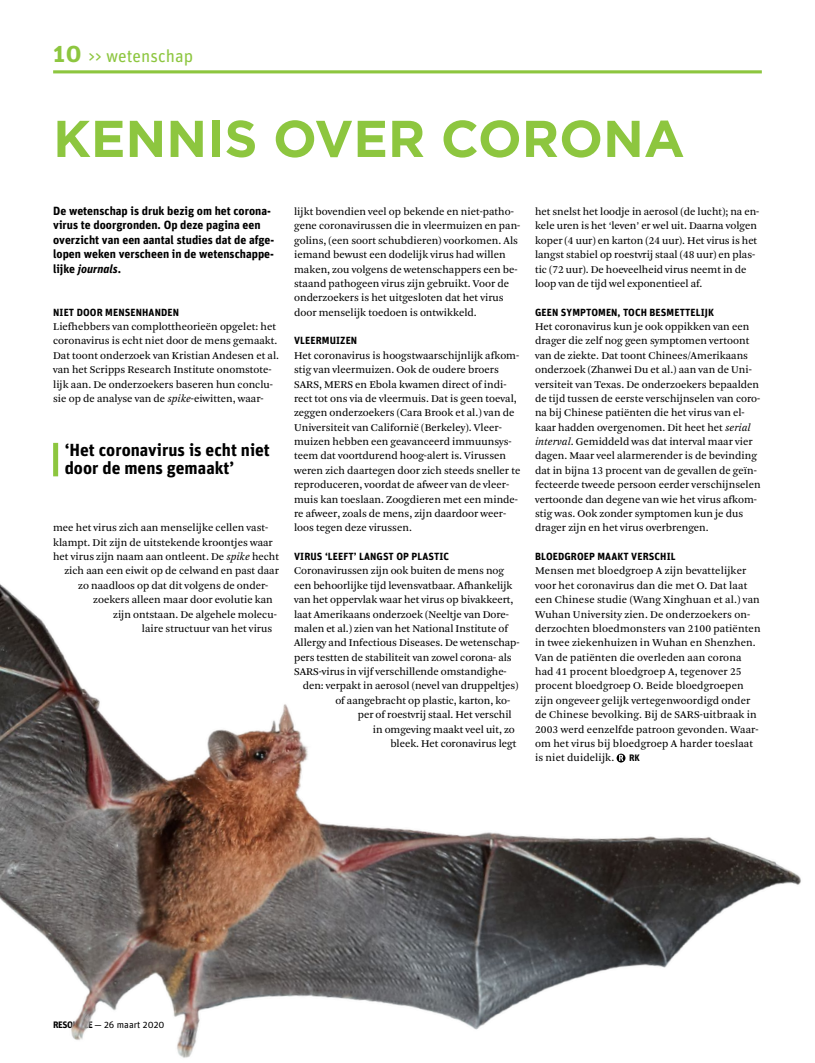
<style>
.page{position:relative;width:815px;height:1063px;background:#fff}
.page>*{position:absolute;margin:0;border:0;box-sizing:border-box;transform-origin:0 0}
.t1{font:700 51.62px "Gotham";color:#8dc63f}
.t2{font:700 17.5px/17.5px "Unit OT";color:#000}
.t3{font:17.5px "Unit OT";color:#8dc63f}
.t4{font:700 11.88px/14.4px "Unit OT";color:#000}
.t5{font:10.88px/14.4px "Arnhem Blond";color:#000}
.t6{font:700 10.38px "Unit OT";letter-spacing:.01em;color:#000}
.t7{font:9.62px "Unit OT";color:#000}
.t8{font:700 9.38px "Unit OT";color:#000}
.s1{font-weight:700;font-size:25px}
.s2{font-style:italic}
.s3{font-weight:700;font-size:9.38px}
.s4{font-size:9.38px}
</style>
<div class="page">
<hr style="left:53px;top:70px;width:709px;height:3px;background:#8dc63f">
<img style="left:0;top:442px;width:801px;height:616px">
<svg style="left:617px;top:754px;width:8px;height:9px"></svg>
<div style="left:53px;top:443px;width:5px;height:33px;background:#8dc63f"></div>
<h2 class="t3" style="left:53px;top:46px;width:142px"><span class="s1">10</span> &gt;&gt; wetenschap</h2>
<h1 class="t1" style="left:53px;top:104px;width:633px">KENNIS OVER CORONA</h1>
<p class="t4" style="left:53px;top:204px;width:223px">De wetenschap is druk bezig om het corona&shy;virus te doorgronden. Op deze pagina een overzicht van een aantal studies dat de afge&shy;lopen weken verscheen in de wetenschappe&shy;lijke <span class="s2">journals</span>.</p>
<p class="t6" style="left:53px;top:306px;width:127px">NIET DOOR MENSENHANDEN</p>
<p class="t5" style="left:53px;top:320px;width:227px">Liefhebbers van complottheorieën opgelet: het coronavirus is echt niet door de mens gemaakt.<br>Dat toont onderzoek van Kristian Andesen et al. van het Scripps Research Institute onomstote&shy;lijk aan. De onderzoekers baseren hun conclu&shy;sie op de analyse van de <span class="s2">spike</span>-eiwitten, waar-</p>
<h2 class="t2" style="left:65px;top:442px;width:207px">‘Het coronavirus is echt niet door de mens gemaakt’</h2>
<p class="t5" style="left:53px;top:521px;width:217px">mee het virus zich aan menselijke cellen vast-</p>
<p class="t5" style="left:53px;top:535px;width:221px">klampt. Dit zijn de uitstekende kroontjes waar</p>
<p class="t5" style="left:53px;top:550px;width:228px">het virus zijn naam aan ontleent. De <span class="s2">spike</span> hecht</p>
<p class="t5" style="left:64px;top:564px;width:216px">zich aan een eiwit op de celwand en past daar</p>
<p class="t5" style="left:78px;top:578px;width:192px">zo naadloos op dat dit volgens de onder-</p>
<p class="t5" style="left:93px;top:593px;width:181px">zoekers alleen maar door evolutie kan</p>
<p class="t5" style="left:113px;top:607px;width:165px">zijn ontstaan. De algehele molecu-</p>
<p class="t5" style="left:142px;top:621px;width:132px">laire structuur van het virus</p>
<p class="t5" style="left:294px;top:205px;width:228px">lijkt bovendien veel op bekende en niet-patho&shy;gene coronavirussen die in vleermuizen en pan&shy;golins, (een soort schubdieren) voorkomen. Als iemand bewust een dodelijk virus had willen maken, zou volgens de wetenschappers een be&shy;staand pathogeen virus zijn gebruikt. Voor de onderzoekers is het uitgesloten dat het virus door menselijk toedoen is ontwikkeld.</p>
<p class="t6" style="left:294px;top:334px;width:65px">VLEERMUIZEN</p>
<p class="t5" style="left:294px;top:348px;width:228px">Het coronavirus is hoogstwaarschijnlijk afkom&shy;stig van vleermuizen. Ook de oudere broers SARS, MERS en Ebola kwamen direct of indi&shy;rect tot ons via de vleermuis. Dat is geen toeval, zeggen onderzoekers (Cara Brook et al.) van de Universiteit van Californië (Berkeley). Vleer&shy;muizen hebben een geavanceerd immuunsys&shy;teem dat voortdurend hoog-alert is. Virussen weren zich daartegen door zich steeds sneller te reproduceren, voordat de afweer van de vleer&shy;muis kan toeslaan. Zoogdieren met een minde&shy;re afweer, zoals de mens, zijn daardoor weer&shy;loos tegen deze virussen.</p>
<p class="t6" style="left:294px;top:550px;width:156px">VIRUS ‘LEEFT’ LANGST OP PLASTIC</p>
<p class="t5" style="left:294px;top:564px;width:227px">Coronavirussen zijn ook buiten de mens nog een behoorlijke tijd levensvatbaar. Afhankelijk van het oppervlak waar het virus op bivakkeert, laat Amerikaans onderzoek (Neeltje van Dore&shy;malen et al.) zien van het National Institute of Allergy and Infectious Diseases. De wetenschap&shy;pers testten de stabiliteit van zowel corona- als SARS-virus in vijf verschillende omstandighe-</p>
<p class="t5" style="left:303px;top:679px;width:217px">den: verpakt in aerosol (nevel van druppeltjes)</p>
<p class="t5" style="left:335px;top:693px;width:176px">of aangebracht op plastic, karton, ko-</p>
<p class="t5" style="left:358px;top:708px;width:155px">per of roestvrij staal. Het verschil</p>
<p class="t5" style="left:373px;top:722px;width:144px">in omgeving maakt veel uit, zo</p>
<p class="t5" style="left:390px;top:736px;width:128px">bleek. Het coronavirus legt</p>
<p class="t5" style="left:535px;top:205px;width:226px">het snelst het loodje in aerosol (de lucht); na en&shy;kele uren is het ‘leven’ er wel uit. Daarna volgen koper (4 uur) en karton (24 uur). Het virus is het langst stabiel op roestvrij staal (48 uur) en plas&shy;tic (72 uur). De hoeveelheid virus neemt in de loop van de tijd wel exponentieel af.</p>
<p class="t6" style="left:535px;top:306px;width:180px">GEEN SYMPTOMEN, TOCH BESMETTELIJK</p>
<p class="t5" style="left:535px;top:320px;width:227px">Het coronavirus kun je ook oppikken van een drager die zelf nog geen symptomen vertoont van de ziekte. Dat toont Chinees/Amerikaans onderzoek (Zhanwei Du et al.) aan van de Uni&shy;versiteit van Texas. De onderzoekers bepaalden de tijd tussen de eerste verschijnselen van coro&shy;na bij Chinese patiënten die het virus van el&shy;kaar hadden overgenomen. Dit heet het <span class="s2">serial interval</span>. Gemiddeld was dat interval maar vier dagen. Maar veel alarmerender is de bevinding dat in bijna 13 procent van de gevallen de geïn&shy;fecteerde tweede persoon eerder verschijnselen vertoonde dan degene van wie het virus afkom&shy;stig was. Ook zonder symptomen kun je dus drager zijn en het virus overbrengen.</p>
<p class="t6" style="left:535px;top:550px;width:142px">BLOEDGROEP MAAKT VERSCHIL</p>
<p class="t5" style="left:535px;top:564px;width:227px">Mensen met bloedgroep A zijn bevattelijker voor het coronavirus dan die met O. Dat laat een Chinese studie (Wang Xinghuan et al.) van Wuhan University zien. De onderzoekers on&shy;derzochten bloedmonsters van 2100 patiënten in twee ziekenhuizen in Wuhan en Shenzhen.<br>Van de patiënten die overleden aan corona had 41 procent bloedgroep A, tegenover 25 procent bloedgroep O. Beide bloedgroepen zijn ongeveer gelijk vertegenwoordigd onder de Chinese bevolking. Bij de SARS-uitbraak in 2003 werd eenzelfde patroon gevonden. Waar&shy;om het virus bij bloedgroep A harder toeslaat is niet duidelijk.</p>
<p class="t8" style="left:629px;top:752px;width:12px">RK</p>
<p class="t7" style="left:53px;top:1019px;width:113px"><span class="s3">RESOURCE</span> <span class="s4">—</span> 26 maart 2020</p>
</div>
